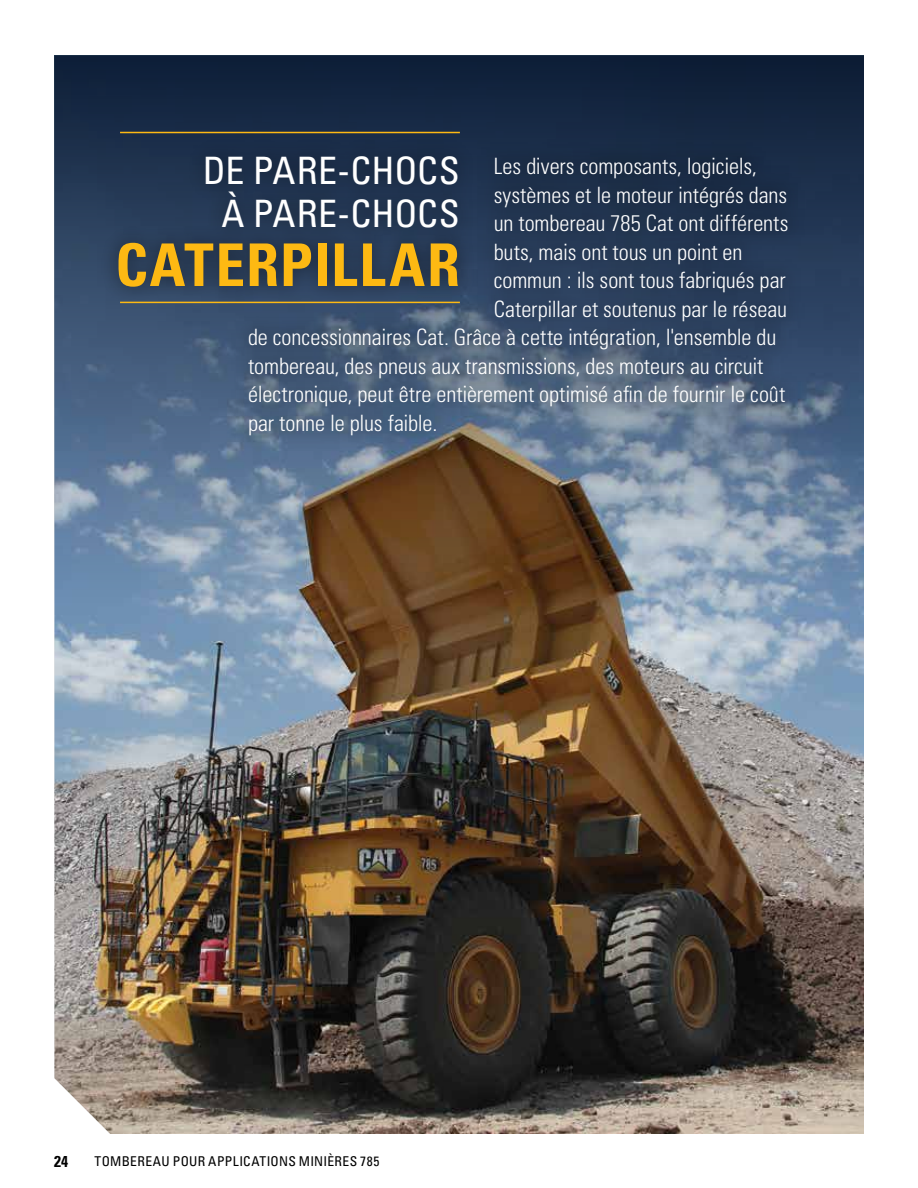
<style>
.page{position:relative;width:918px;height:1188px;background:#fff}
.page>*{position:absolute;margin:0;border:0;box-sizing:border-box;transform-origin:0 0}
.t1{font:700 condensed 58.95px "Univers LT Std";letter-spacing:.025em;color:#fdb913}
.t2{font:condensed 37.8px/43.3px "Univers LT Std";letter-spacing:.005em;color:#fff;text-align:center}
.t3{font:300 condensed 22.5px "Univers LT Std";letter-spacing:-.005em;color:#fff}
.t4{font:700 condensed 15.75px "Univers LT Std";color:#000}
.t5{font:condensed 13.5px "Univers LT Std";letter-spacing:.025em;color:#000}
</style>
<div class="page">
<img style="left:54px;top:603px;width:810px;height:531px">
<svg style="left:54px;top:56px;width:810px;height:547px;background:#4e596a"></svg>
<div style="left:231px;top:142px;width:574px;height:308px;background:#000;opacity:.75"></div>
<hr style="left:120px;top:132px;width:340px;height:1px;background:#fdb913">
<div style="left:100px;top:138px;width:376px;height:167px;background:#000;opacity:.48"></div>
<h2 class="t2" style="left:203px;top:148px;width:259px">DE PARE-CHOCS<br>À PARE-CHOCS</h2>
<h1 class="t1" style="left:115px;top:229px;width:346px">CATERPILLAR</h1>
<p class="t3" style="left:494px;top:153px;width:265px">Les divers composants, logiciels,</p>
<p class="t3" style="left:494px;top:181px;width:295px">systèmes et le moteur intégrés dans</p>
<p class="t3" style="left:494px;top:210px;width:296px">un tombereau 785 Cat ont différents</p>
<p class="t3" style="left:494px;top:238px;width:250px">buts, mais ont tous un point en</p>
<p class="t3" style="left:494px;top:267px;width:294px">commun : ils sont tous fabriqués par</p>
<p class="t3" style="left:494px;top:295px;width:295px">Caterpillar et soutenus par le réseau</p>
<p class="t3" style="left:248px;top:324px;width:530px">de concessionnaires Cat. Grâce à cette intégration, l'ensemble du</p>
<p class="t3" style="left:248px;top:352px;width:517px">tombereau, des pneus aux transmissions, des moteurs au circuit</p>
<p class="t3" style="left:248px;top:381px;width:539px">électronique, peut être entièrement optimisé afin de fournir le coût</p>
<p class="t3" style="left:248px;top:409px;width:191px">par tonne le plus faible.</p>
<p class="t4" style="left:54px;top:1151px;width:16px">24</p>
<p class="t5" style="left:94px;top:1153px;width:286px">TOMBEREAU POUR APPLICATIONS MINIÈRES 785</p>
</div>
